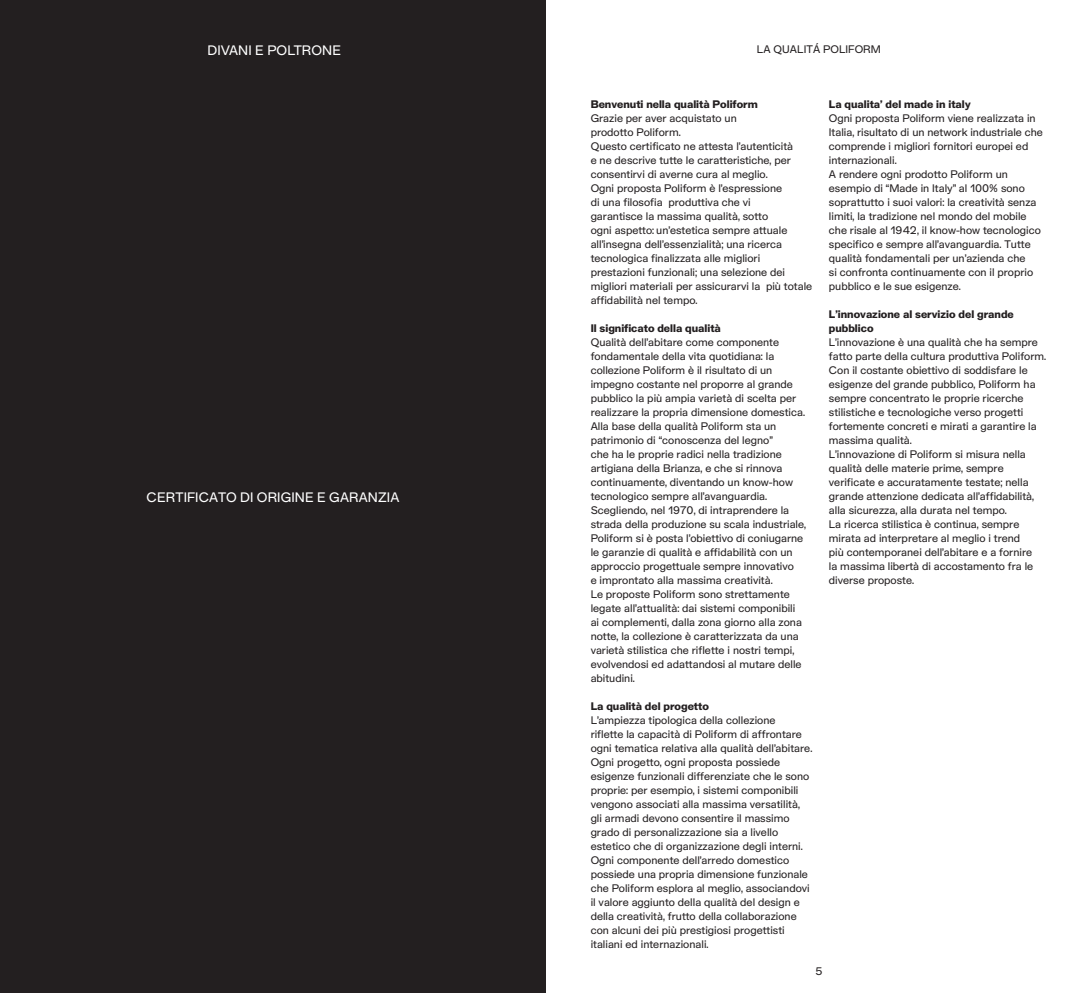
<style>
.page{position:relative;width:1092px;height:993px;background:#fff}
.page>*{position:absolute;margin:0;border:0;box-sizing:border-box;transform-origin:0 0}
.t1{font:13.12px "Alpha";letter-spacing:.01em;color:#fff}
.Text_regular{font:10.5px/14px "Alpha";color:#231f20}
.Text_regular-2{font:700 10.5px/14px "Alpha";color:#231f20}
</style>
<div class="page">
<div style="left:0;top:0;width:546px;height:992px;background:#231f20"></div>
<p class="t1" style="left:207px;top:42px;width:135px">DIVANI E POLTRONE</p>
<p class="t1" style="left:147px;top:488px;width:254px">CERTIFICATO DI ORIGINE E GARANZIA</p>
<p class="Text_regular" style="left:757px;top:42px;width:125px">LA QUALITÁ POLIFORM</p>
<p class="Text_regular-2" style="left:590px;top:97px;width:169px">Benvenuti nella qualità Poliform</p>
<p class="Text_regular" style="left:590px;top:111px;width:148px">Grazie per aver acquistato un</p>
<p class="Text_regular" style="left:590px;top:125px;width:92px">prodotto Poliform.</p>
<p class="Text_regular" style="left:590px;top:139px;width:204px">Questo certificato ne attesta l’autenticità e ne descrive tutte le caratteristiche, per consentirvi di averne cura al meglio.</p>
<p class="Text_regular" style="left:590px;top:181px;width:223px">Ogni proposta Poliform è l’espressione<br>di una filosofia produttiva che vi<br>garantisce la massima qualità, sotto<br>ogni aspetto: un’estetica sempre attuale all’insegna dell’essenzialità; una ricerca tecnologica finalizzata alle migliori prestazioni funzionali; una selezione dei migliori materiali per assicurarvi la più totale affidabilità nel tempo.</p>
<p class="Text_regular-2" style="left:590px;top:321px;width:132px">Il significato della qualità</p>
<p class="Text_regular" style="left:590px;top:335px;width:216px">Qualità dell’abitare come componente fondamentale della vita quotidiana: la collezione Poliform è il risultato di un impegno costante nel proporre al grande pubblico la più ampia varietà di scelta per realizzare la propria dimensione domestica.</p>
<p class="Text_regular" style="left:590px;top:419px;width:204px">Alla base della qualità Poliform sta un patrimonio di “conoscenza del legno” che ha le proprie radici nella tradizione artigiana della Brianza, e che si rinnova continuamente, diventando un know-how tecnologico sempre all’avanguardia.</p>
<p class="Text_regular" style="left:590px;top:503px;width:217px">Scegliendo, nel 1970, di intraprendere la strada della produzione su scala industriale, Poliform si è posta l’obiettivo di coniugarne le garanzie di qualità e affidabilità con un approccio progettuale sempre innovativo</p>
<p class="Text_regular" style="left:590px;top:573px;width:183px">e improntato alla massima creatività.</p>
<p class="Text_regular" style="left:590px;top:587px;width:213px">Le proposte Poliform sono strettamente legate all’attualità: dai sistemi componibili ai complementi, dalla zona giorno alla zona notte, la collezione è caratterizzata da una varietà stilistica che riflette i nostri tempi, evolvendosi ed adattandosi al mutare delle abitudini.</p>
<p class="Text_regular-2" style="left:590px;top:699px;width:120px">La qualità del progetto</p>
<p class="Text_regular" style="left:590px;top:713px;width:186px">L’ampiezza tipologica della collezione</p>
<p class="Text_regular" style="left:590px;top:727px;width:223px">riflette la capacità di Poliform di affrontare ogni tematica relativa alla qualità dell’abitare.</p>
<p class="Text_regular" style="left:590px;top:755px;width:220px">Ogni progetto, ogni proposta possiede esigenze funzionali differenziate che le sono proprie: per esempio, i sistemi componibili vengono associati alla massima versatilità,</p>
<p class="Text_regular" style="left:590px;top:811px;width:214px">gli armadi devono consentire il massimo grado di personalizzazione sia a livello estetico che di organizzazione degli interni.</p>
<p class="Text_regular" style="left:590px;top:853px;width:220px">Ogni componente dell’arredo domestico possiede una propria dimensione funzionale che Poliform esplora al meglio, associandovi il valore aggiunto della qualità del design e della creatività, frutto della collaborazione con alcuni dei più prestigiosi progettisti italiani ed internazionali.</p>
<p class="Text_regular-2" style="left:828px;top:97px;width:143px">La qualita’ del made in italy</p>
<p class="Text_regular" style="left:828px;top:111px;width:215px">Ogni proposta Poliform viene realizzata in Italia, risultato di un network industriale che comprende i migliori fornitori europei ed internazionali.</p>
<p class="Text_regular" style="left:828px;top:167px;width:213px">A rendere ogni prodotto Poliform un esempio di “Made in Italy” al 100% sono soprattutto i suoi valori: la creatività senza limiti, la tradizione nel mondo del mobile che risale al 1942, il know-how tecnologico specifico e sempre all’avanguardia. Tutte qualità fondamentali per un’azienda che<br>si confronta continuamente con il proprio pubblico e le sue esigenze.</p>
<p class="Text_regular-2" style="left:828px;top:307px;width:186px">L’innovazione al servizio del grande pubblico</p>
<p class="Text_regular" style="left:828px;top:335px;width:219px">L’innovazione è una qualità che ha sempre fatto parte della cultura produttiva Poliform.<br>Con il costante obiettivo di soddisfare le esigenze del grande pubblico, Poliform ha sempre concentrato le proprie ricerche stilistiche e tecnologiche verso progetti fortemente concreti e mirati a garantire la massima qualità.</p>
<p class="Text_regular" style="left:828px;top:447px;width:207px">L’innovazione di Poliform si misura nella qualità delle materie prime, sempre verificate e accuratamente testate; nella grande attenzione dedicata all’affidabilità, alla sicurezza, alla durata nel tempo.</p>
<p class="Text_regular" style="left:828px;top:517px;width:206px">La ricerca stilistica è continua, sempre mirata ad interpretare al meglio i trend più contemporanei dell’abitare e a fornire la massima libertà di accostamento fra le diverse proposte.</p>
<p class="Text_regular" style="left:815px;top:963px;width:9px">5</p>
</div>
